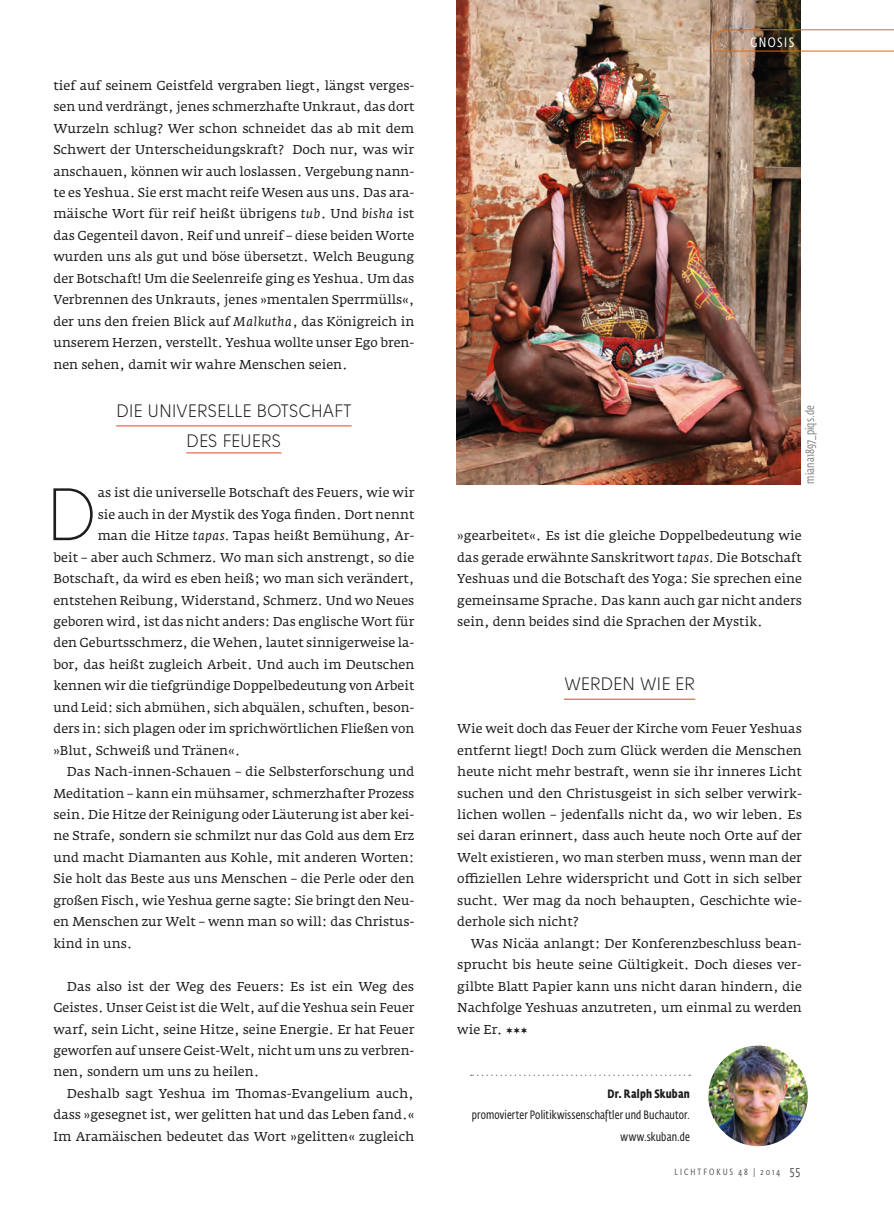
<style>
.page{position:relative;width:894px;height:1211px;background:#fff}
.page>*{position:absolute;margin:0;border:0;box-sizing:border-box;transform-origin:0 0}
.t1{font:300 74.1px "Solomon";color:#1d1d1b}
.t2{font:18px "Solomon";letter-spacing:-.01em;color:#1d1d1b}
.t3{font:13.5px "Fedra Sans Cond Std";letter-spacing:.11em;color:#fff}
.t4{font:12.75px/21.5px "Fedra Serif A Std";color:#1d1d1b;text-align:justify}
.t5{font:12px/21.5px "Fedra Sans Cond Std";letter-spacing:.015em;color:#1d1d1b;text-align:right}
.t6{font:12px "Fedra Sans Cond Std";letter-spacing:.01em;color:#838382}
.t7{font:700 12px "Fedra Sans Cond Std";letter-spacing:.015em;color:#1d1d1b}
.t8{font:9px "Fedra Sans Cond Std";letter-spacing:.23em;color:#575756}
.s1{font-style:italic}
.s2{font-size:12.75px}
</style>
<div class="page">
<hr style="left:116px;top:426px;width:235px;height:1px;background:#e8441c">
<hr style="left:186px;top:453px;width:95px;height:1px;background:#e8441c">
<hr style="left:564px;top:699px;width:131px;height:1px;background:#e8441c">
<img style="left:457px;top:0;width:343px;height:484px">
<img style="left:708px;top:1046px;width:99px;height:100px">
<svg style="left:470px;top:1075px;width:220px;height:1px"></svg>
<svg style="left:712px;top:29px;width:181px;height:23px"></svg>
<p class="t4" style="left:53px;top:75px;width:362px">tief auf seinem Geistfeld vergraben liegt, längst verges&shy;sen und verdrängt, jenes schmerzhafte Unkraut, das dort Wurzeln schlug? Wer schon schneidet das ab mit dem Schwert der Unterscheidungskraft? Doch nur, was wir anschauen, können wir auch loslassen. Vergebung nann&shy;te es Yeshua. Sie erst macht reife Wesen aus uns. Das ara&shy;mäische Wort für reif heißt übrigens <span class="s1">tub</span>. Und <span class="s1">bisha</span> ist das Gegenteil davon. Reif und unreif – diese beiden Worte wurden uns als gut und böse übersetzt. Welch Beugung der Botschaft! Um die Seelenreife ging es Yeshua. Um das Verbrennen des Unkrauts, jenes »mentalen Sperrmülls«, der uns den freien Blick auf <span class="s1">Malkutha</span>, das Königreich in unserem Herzen, verstellt. Yeshua wollte unser Ego bren&shy;nen sehen, damit wir wahre Menschen seien.</p>
<h2 class="t2" style="left:116px;top:401px;width:94px">DIE UNIVERSELLE</h2>
<h2 class="t2" style="left:256px;top:401px;width:59px">BOTSCHAF</h2>
<h2 class="t2" style="left:343px;top:401px;width:9px">T</h2>
<h2 class="t2" style="left:186px;top:431px;width:5px">DES</h2>
<h2 class="t2" style="left:222px;top:431px;width:58px">FEUERS</h2>
<p class="t4" style="left:98px;top:482px;width:318px">as ist die universelle Botschaft des Feuers, wie wir</p>
<p class="t4" style="left:98px;top:504px;width:318px">sie auch in der Mystik des Yoga finden. Dort nennt</p>
<p class="t4" style="left:98px;top:525px;width:318px">man die Hitze <span class="s1">tapas.</span> Tapas heißt Bemühung, Ar-</p>
<p class="t4" style="left:53px;top:546px;width:362px">beit – aber auch Schmerz. Wo man sich anstrengt, so die</p>
<p class="t4" style="left:53px;top:568px;width:362px">Botschaft, da wird es eben heiß; wo man sich verändert,</p>
<p class="t4" style="left:53px;top:589px;width:362px">entstehen Reibung, Widerstand, Schmerz. Und wo Neues</p>
<p class="t4" style="left:53px;top:611px;width:362px">geboren wird, ist das nicht anders: Das englische Wort für</p>
<p class="t4" style="left:53px;top:632px;width:362px">den Geburtsschmerz, die Wehen, lautet sinnigerweise la-</p>
<p class="t4" style="left:53px;top:654px;width:362px">bor, das heißt zugleich Arbeit. Und auch im Deutschen</p>
<p class="t4" style="left:53px;top:675px;width:362px">kennen wir die tiefgründige Doppelbedeutung von Arbeit</p>
<p class="t4" style="left:53px;top:697px;width:362px">und Leid: sich abmühen, sich abquälen, schuften, beson-</p>
<p class="t4" style="left:53px;top:718px;width:362px">ders in: sich plagen oder im sprichwörtlichen Fließen von</p>
<p class="t4" style="left:53px;top:739px;width:188px">»Blut, Schweiß und Tränen«.</p>
<p class="t4" style="left:67px;top:761px;width:349px">Das Nach-innen-Schauen – die Selbsterforschung und</p>
<p class="t4" style="left:53px;top:782px;width:362px">Meditation – kann ein mühsamer, schmerzhafter Prozess</p>
<p class="t4" style="left:53px;top:804px;width:362px">sein. Die Hitze der Reinigung oder Läuterung ist aber kei-</p>
<p class="t4" style="left:53px;top:825px;width:362px">ne Strafe, sondern sie schmilzt nur das Gold aus dem Erz</p>
<p class="t4" style="left:53px;top:847px;width:362px">und macht Diamanten aus Kohle, mit anderen Worten:</p>
<p class="t4" style="left:53px;top:868px;width:362px">Sie holt das Beste aus uns Menschen – die Perle oder den</p>
<p class="t4" style="left:53px;top:890px;width:362px">großen Fisch, wie Yeshua gerne sagte: Sie bringt den Neu-</p>
<p class="t4" style="left:53px;top:911px;width:362px">en Menschen zur Welt – wenn man so will: das Christus-</p>
<p class="t4" style="left:53px;top:933px;width:80px">kind in uns.</p>
<p class="t4" style="left:53px;top:975px;width:362px;text-indent:13px">Das also ist der Weg des Feuers: Es ist ein Weg des Geistes. Unser Geist ist die Welt, auf die Yeshua sein Feuer warf, sein Licht, seine Hitze, seine Energie. Er hat Feuer geworfen auf unsere Geist-Welt, nicht um uns zu verbren&shy;nen, sondern um uns zu heilen.</p>
<p class="t4" style="left:53px;top:1083px;width:362px;text-indent:13px">Deshalb sagt Yeshua im Thomas-Evangelium auch, dass »gesegnet ist, wer gelitten hat und das Leben fand.« Im Aramäischen bedeutet das Wort »gelitten« zugleich</p>
<h1 class="t1" style="left:45px;top:476px;width:54px">D</h1>
<p class="t3" style="left:750px;top:34px;width:45px">Gnosis</p>
<p class="t6" style="left:802px;top:484px;width:80px;rotate:-90deg">miana1897_piqs.de</p>
<p class="t4" style="left:457px;top:525px;width:346px">»gearbeitet«. Es ist die gleiche Doppelbedeutung wie das gerade erwähnte Sanskritwort <span class="s1">tapas.</span> Die Botschaft Yeshuas und die Botschaft des Yoga: Sie sprechen eine gemeinsame Sprache. Das kann auch gar nicht anders sein, denn beides sind die Sprachen der Mystik.</p>
<h2 class="t2" style="left:564px;top:674px;width:133px">WERDE N WIE ER</h2>
<p class="t4" style="left:457px;top:718px;width:346px">Wie weit doch das Feuer der Kirche vom Feuer Yeshuas entfernt liegt! Doch zum Glück werden die Menschen heute nicht mehr bestraft, wenn sie ihr inneres Licht suchen und den Christusgeist in sich selber verwirk&shy;lichen wollen – jedenfalls nicht da, wo wir leben. Es sei daran erinnert, dass auch heute noch Orte auf der Welt existieren, wo man sterben muss, wenn man der offiziellen Lehre widerspricht und Gott in sich selber sucht. Wer mag da noch behaupten, Geschichte wie&shy;derhole sich nicht?</p>
<p class="t4" style="left:457px;top:933px;width:346px;text-indent:14px">Was Nicäa anlangt: Der Konferenzbeschluss bean&shy;sprucht bis heute seine Gültigkeit. Doch dieses ver&shy;gilbte Blatt Papier kann uns nicht daran hindern, die Nachfolge Yeshuas anzutreten, um einmal zu werden wie Er. •••</p>
<p class="t7" style="left:607px;top:1086px;width:84px">Dr. Ralph Skuban</p>
<p class="t5" style="left:472px;top:1105px;width:219px">promovierter Politikwissenschaftler und Buchautor. www.skuban.de</p>
<p class="t8" style="left:674px;top:1167px;width:127px">Lichtfokus 48 | 2014 <span class="s2">55</span></p>
</div>
